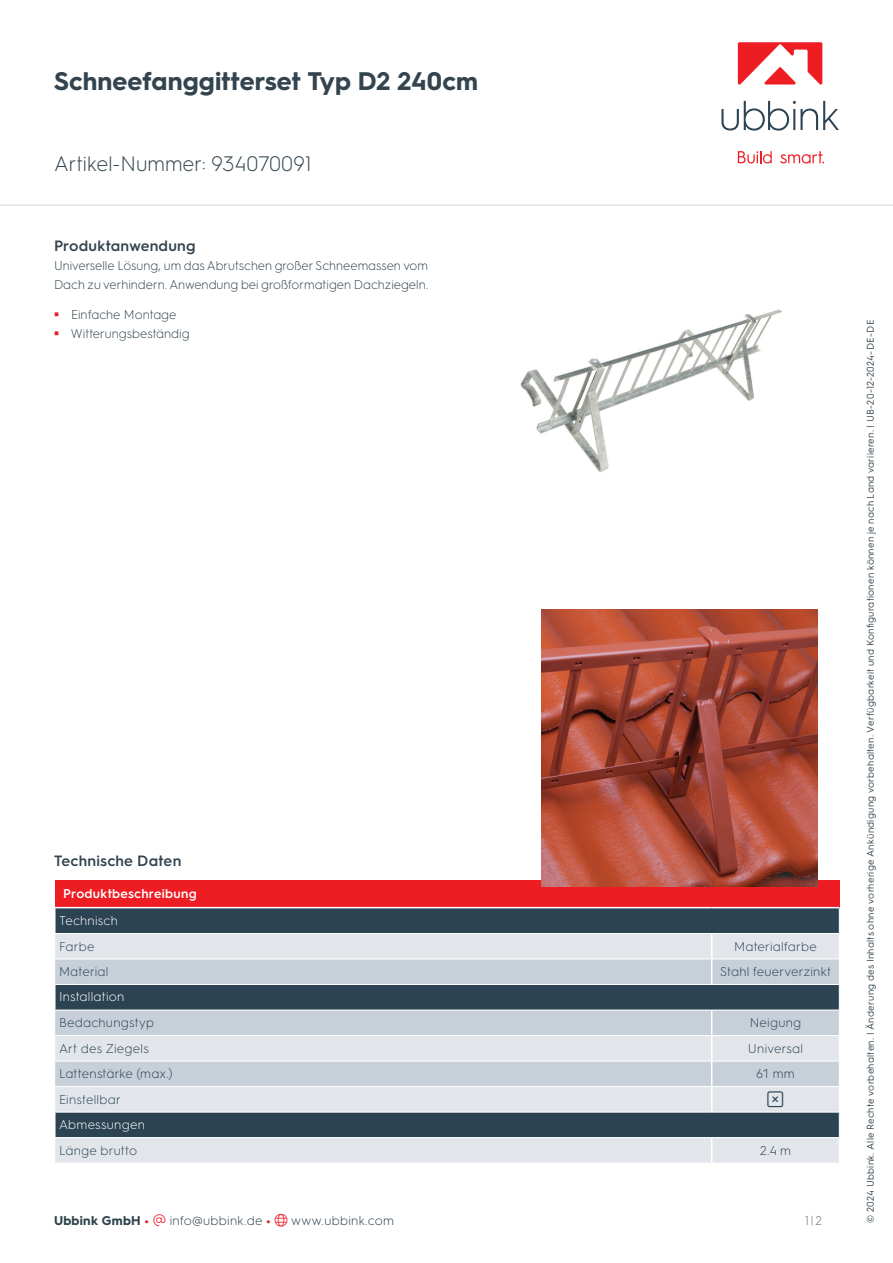
<style>
.page{position:relative;width:893px;height:1263px;background:#fff}
.page>*{position:absolute;margin:0;border:0;box-sizing:border-box;transform-origin:0 0}
.t1{font:700 25.5px "HGS3";letter-spacing:.005em;color:#33444f}
.t2{font:300 21px "HGS3";color:#33444f}
.t3{font:300 18px "Font Awesome 6 Pro";color:#2c4354}
.t4{font:600 15px "HGS3";letter-spacing:.01em;color:#33444f}
.t5{font:300 12.75px/19.2px "HGS3";color:#33444f}
.t6{font:300 12.75px "HGS3";letter-spacing:.015em;color:#2c4354}
.t7{font:300 12.75px "HGS3";letter-spacing:.02em;color:#2c424c}
.t8{font:300 12.75px "HGS3";letter-spacing:.015em;color:#fff}
.t9{font:600 12.75px "HGS3";letter-spacing:.02em;color:#fff}
.t10{font:300 12.75px "HGS3";color:#66737c}
.t11{font:9.75px "HGS3";letter-spacing:.03em;color:#33444f}
.s1{font-weight:700}
.s2{font-weight:700;color:#e31e25}
.s3{color:#ee1f2d}
</style>
<div class="page">
<div style="left:55px;top:880px;width:784px;height:28px;background:#ee1d23"></div>
<div style="left:56px;top:908px;width:783px;height:25px;background:#2c4354"></div>
<svg style="left:55px;top:934px;width:784px;height:229px;background:#b5bec6"></svg>
<svg style="left:55px;top:959px;width:784px;height:127px;background:#aeb9c3"></svg>
<hr style="left:54px;top:907px;width:658px;height:1px;background:#fff">
<hr style="left:712px;top:907px;width:127px;height:1px;background:#fff">
<hr style="left:55px;top:958px;width:657px;height:1px;background:#fff">
<hr style="left:712px;top:958px;width:127px;height:1px;background:#fff">
<svg style="left:711px;top:934px;width:1px;height:50px"></svg>
<hr style="left:54px;top:984px;width:658px;height:1px;background:#fff">
<hr style="left:712px;top:984px;width:128px;height:1px;background:#fff">
<hr style="left:54px;top:985px;width:2px;height:24px;background:#fff">
<hr style="left:54px;top:1009px;width:658px;height:1px;background:#fff">
<hr style="left:712px;top:1009px;width:128px;height:1px;background:#fff">
<hr style="left:55px;top:1035px;width:657px;height:1px;background:#fff">
<hr style="left:712px;top:1035px;width:127px;height:1px;background:#fff">
<hr style="left:55px;top:1061px;width:657px;height:1px;background:#fff">
<hr style="left:712px;top:1061px;width:127px;height:1px;background:#fff">
<hr style="left:55px;top:1086px;width:657px;height:1px;background:#fff">
<hr style="left:712px;top:1086px;width:127px;height:1px;background:#fff">
<svg style="left:711px;top:1010px;width:1px;height:102px"></svg>
<hr style="left:54px;top:1112px;width:658px;height:1px;background:#fff">
<hr style="left:712px;top:1112px;width:128px;height:1px;background:#fff">
<hr style="left:54px;top:1112px;width:2px;height:25px;background:#fff">
<hr style="left:54px;top:1137px;width:658px;height:1px;background:#fff">
<hr style="left:712px;top:1137px;width:128px;height:1px;background:#fff">
<svg style="left:711px;top:1138px;width:1px;height:25px"></svg>
<svg style="left:839px;top:908px;width:1px;height:230px"></svg>
<img style="left:541px;top:610px;width:276px;height:276px">
<img style="left:520px;top:309px;width:262px;height:164px">
<hr style="left:0;top:204px;width:893px;height:2px;background:#e1e4e6">
<svg style="left:721px;top:101px;width:118px;height:30px"></svg>
<svg style="left:738px;top:151px;width:34px;height:13px"></svg>
<svg style="left:780px;top:151px;width:44px;height:13px"></svg>
<svg style="left:738px;top:42px;width:84px;height:43px"></svg>
<svg style="left:768px;top:1091px;width:15px;height:16px"></svg>
<h1 class="t1" style="left:54px;top:63px;width:425px">Schneefanggitterset Typ D2 240cm</h1>
<h2 class="t2" style="left:54px;top:150px;width:259px">Artikel-Nummer: 934070091</h2>
<h3 class="t4" style="left:54px;top:235px;width:143px">Produktanwendung</h3>
<h3 class="t5" style="left:54px;top:255px;width:376px">Universelle Lösung, um das Abrutschen großer Schneemassen vom<br>Dach zu verhindern. Anwendung bei großformatigen Dachziegeln.</h3>
<h3 class="t5" style="left:71px;top:304px;width:120px">Einfache Montage<br>Witterungsbeständig</h3>
<h3 class="t4" style="left:54px;top:850px;width:129px">Technische Daten</h3>
<h3 class="t9" style="left:63px;top:884px;width:135px">Produktbeschreibung</h3>
<h3 class="t8" style="left:59px;top:911px;width:60px">Technisch</h3>
<h3 class="t6" style="left:59px;top:937px;width:37px">Farbe</h3>
<h3 class="t6" style="left:734px;top:937px;width:84px">Materialfarbe</h3>
<h3 class="t6" style="left:59px;top:963px;width:51px">Material</h3>
<h3 class="t6" style="left:720px;top:963px;width:113px">Stahl feuerverzinkt</h3>
<h3 class="t8" style="left:59px;top:988px;width:67px">Installation</h3>
<h3 class="t6" style="left:59px;top:1014px;width:97px">Bedachungstyp</h3>
<h3 class="t6" style="left:750px;top:1014px;width:53px">Neigung</h3>
<h3 class="t6" style="left:59px;top:1039px;width:91px">Art des Ziegels</h3>
<h3 class="t6" style="left:748px;top:1039px;width:57px">Universal</h3>
<h3 class="t6" style="left:59px;top:1065px;width:115px">Lattenstärke (max.)</h3>
<h3 class="t6" style="left:756px;top:1065px;width:40px">61 mm</h3>
<h3 class="t6" style="left:59px;top:1090px;width:63px">Einstellbar</h3>
<h3 class="t3" style="left:768px;top:1090px;width:17px">▲❑◆</h3>
<h3 class="t8" style="left:59px;top:1115px;width:87px">Abmessungen</h3>
<h3 class="t6" style="left:59px;top:1141px;width:80px">Länge brutto</h3>
<h3 class="t6" style="left:760px;top:1141px;width:33px">2.4 m</h3>
<h3 class="t7" style="left:54px;top:1211px;width:342px"><span class="s1">Ubbink GmbH</span> <span class="s2">•</span> <span class="s3">▼</span> info@ubbink.de <span class="s2">•</span> <span class="s3">●□</span> www.ubbink.com</h3>
<h3 class="t10" style="left:805px;top:1211px;width:18px">1|2</h3>
<p class="t11" style="left:864px;top:1222px;width:904px;rotate:-90deg">© 2024 Ubbink. Alle Rechte vorbehalten. | Änderung des Inhalts ohne vorherige Ankündigung vorbehalten. Verfügbarkeit und Konfigurationen können je nach Land variieren. | UB-20-12-2024-DE-DE</p>
</div>
